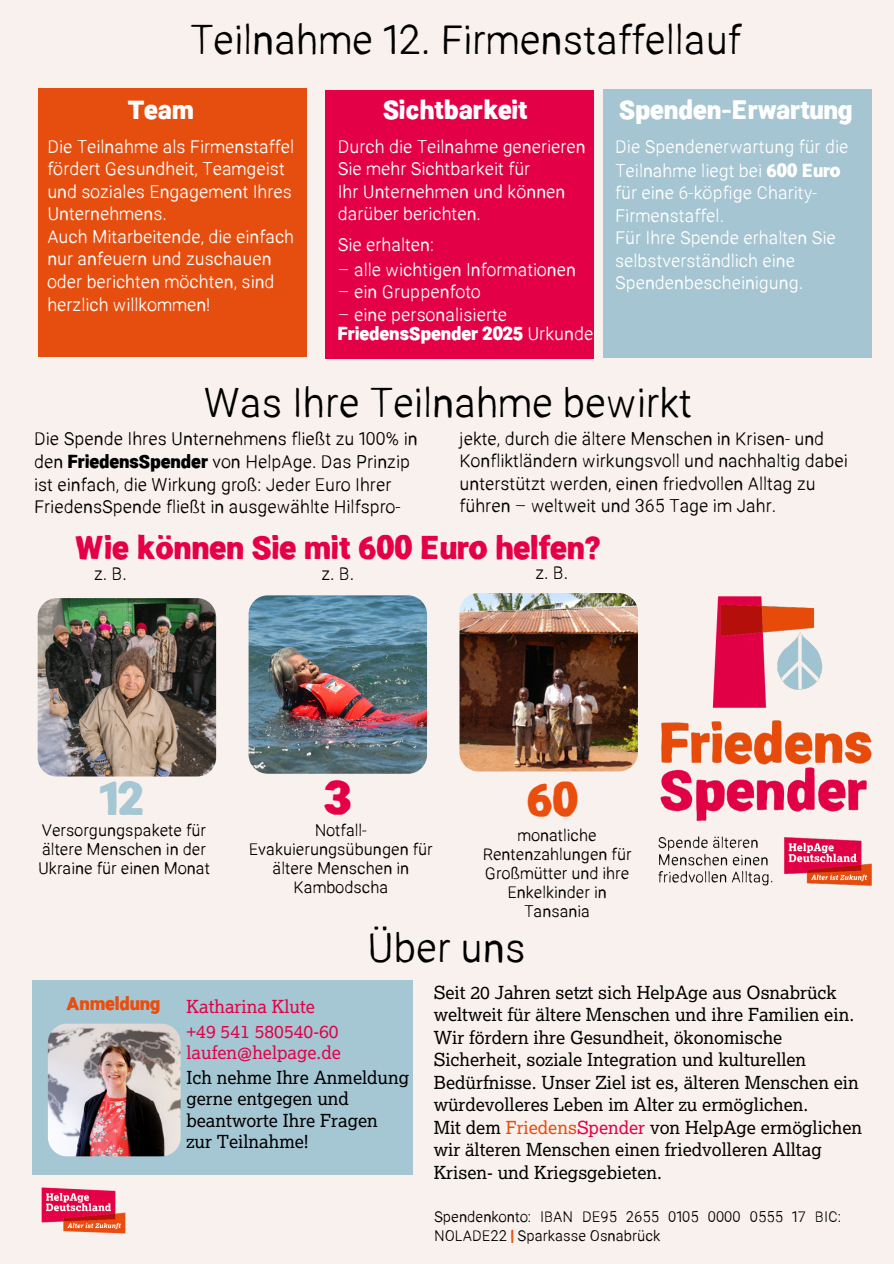
<style>
.page{position:relative;width:894px;height:1264px;background:#fff}
.page>*{position:absolute;margin:0;border:0;box-sizing:border-box;transform-origin:0 0}
.t1{font:700 45px "Ramona";color:#e94e0e}
.t2{font:700 45px "Ramona";color:#a5c6d3}
.t3{font:700 45px "Ramona";color:#e50046}
.t4{font:300 40.5px "Ramona";color:#000}
.t5{font:700 31.5px "Ramona";color:#e50046}
.t6{font:700 25.5px "Ramona";color:#fff}
.t7{font:300 18px/22.5px "Ramona";color:#fff}
.t8{font:18px/22.5px "Lexia";color:#000}
.t9{font:300 18px/22.8px "Ramona";color:#000}
.t10{font:18px/24.8px "Lexia";color:#e50046}
.t11{font:700 18px "Ramona";letter-spacing:.005em;color:#fff}
.t12{font:700 18px "Ramona";color:#e94e0e}
.t13{font:300 16.5px/19.2px "Ramona";color:#000;text-align:center}
.t14{font:300 15px/19.2px "Ramona";color:#000}
.s1{font-weight:300}
.s2{font-weight:700}
.s3{color:#e50046}
.s4{color:#e64e0f}
.s5{color:#e40046}
.s6{font-weight:700;color:#e94e0e}
</style>
<div class="page">
<div style="left:0;top:0;width:893px;height:1263px;background:#f9f1ed"></div>
<div style="left:32px;top:979px;width:380px;height:195px;background:#a5c6d3"></div>
<img style="left:41px;top:1187px;width:85px;height:47px">
<img style="left:658px;top:596px;width:214px;height:290px">
<div style="left:38px;top:89px;width:268px;height:267px;background:#e64e0f"></div>
<div style="left:325px;top:90px;width:268px;height:268px;background:#e40046"></div>
<div style="left:603px;top:89px;width:268px;height:268px;background:#a5c5d2"></div>
<img style="left:38px;top:598px;width:178px;height:178px;border-radius:19px">
<img style="left:248px;top:595px;width:179px;height:178px;border-radius:19px">
<img style="left:459px;top:593px;width:178px;height:178px;border-radius:19px">
<img style="left:48px;top:1023px;width:132px;height:133px;border-radius:19px">
<h5 class="t4" style="left:190px;top:24px;width:553px">Teilnahme 12. Firmenstaffellauf</h5>
<h2 class="t6" style="left:127px;top:92px;width:68px">Team</h2>
<h5 class="t6" style="left:383px;top:93px;width:146px">Sichtbarkeit</h5>
<h5 class="t6" style="left:619px;top:93px;width:235px">Spenden-Erwartung</h5>
<h5 class="t7" style="left:47px;top:137px;width:248px">Die Teilnahme als Firmenstaffel fördert Gesundheit, Teamgeist und soziales Engagement Ihres<br>Unternehmens.<br>Auch Mitarbeitende, die einfach nur anfeuern und zuschauen oder berichten möchten, sind herzlich willkommen!</h5>
<p class="t7" style="left:338px;top:137px;width:249px">Durch die Teilnahme generieren<br>Sie mehr Sichtbarkeit für<br>Ihr Unternehmen und können darüber berichten.</p>
<p class="t7" style="left:338px;top:235px;width:97px">Sie erhalten:</p>
<p class="t7" style="left:338px;top:260px;width:240px">– alle wichtigen Informationen</p>
<p class="t7" style="left:338px;top:282px;width:144px">– ein Gruppenfoto</p>
<p class="t7" style="left:338px;top:305px;width:171px">– eine personalisierte</p>
<p class="t11" style="left:338px;top:321px;width:257px">FriedensSpender 2025 <span class="s1">Urkunde</span></p>
<h5 class="t7" style="left:615px;top:137px;width:235px">Die Spendenerwartung für die<br>Teilnahme liegt bei <span class="s2">600 Euro </span>für eine 6-köpfige Charity-<br>Firmenstaffel.<br>Für Ihre Spende erhalten Sie selbstverständlich eine<br>Spendenbescheinigung.</h5>
<h5 class="t4" style="left:204px;top:386px;width:490px">Was Ihre Teilnahme bewirkt</h5>
<p class="t9" style="left:34px;top:429px;width:385px">Die Spende Ihres Unternehmens fließt zu 100% in den <span class="s2">FriedensSpender</span> von HelpAge. Das Prinzip ist einfach, die Wirkung groß: Jeder Euro Ihrer FriedensSpende fließt in ausgewählte Hilfspro-</p>
<p class="t9" style="left:459px;top:429px;width:389px">jekte, durch die ältere Menschen in Krisen- und Konfliktländern wirkungsvoll und nachhaltig dabei unterstützt werden, einen friedvollen Alltag zu führen – weltweit und 365 Tage im Jahr.</p>
<h5 class="t5" style="left:74px;top:526px;width:527px">Wie können Sie mit 600 Euro helfen?</h5>
<p class="t9" style="left:94px;top:564px;width:34px">z. B.</p>
<h5 class="t9" style="left:535px;top:563px;width:34px">z. B.</h5>
<h5 class="t9" style="left:321px;top:564px;width:34px">z. B.</h5>
<p class="t2" style="left:99px;top:768px;width:46px">12</p>
<p class="t13" style="left:38px;top:822px;width:173px;text-align:left">Versorgungspakete für ältere Menschen in der<br>Ukraine für einen Monat</p>
<h3 class="t3" style="left:325px;top:766px;width:26px">3</h3>
<h5 class="t1" style="left:527px;top:768px;width:52px">60</h5>
<h3 class="t13" style="left:249px;top:822px;width:185px">Notfall-<br>Evakuierungsübungen für ältere Menschen in<br>Kambodscha</h3>
<h5 class="t13" style="left:482px;top:827px;width:150px">monatliche<br>Rentenzahlungen für<br>Großmütter und ihre<br>Enkelkinder in<br>Tansania</h5>
<h1 class="t4" style="left:367px;top:931px;width:160px">Über uns</h1>
<p class="t12" style="left:66px;top:991px;width:95px">Anmeldung</p>
<p class="t10" style="left:186px;top:994px;width:154px">Katharina Klute +49 541 580540-60</p>
<p class="t8" style="left:186px;top:1040px;width:224px;line-height:24.8px"><span class="s3">laufen@helpage.de<br></span>Ich nehme Ihre Anmeldung</p>
<p class="t8" style="left:186px;top:1088px;width:193px;line-height:21.3px">gerne entgegen und beantworte Ihre Fragen zur Teilnahme!</p>
<h1 class="t8" style="left:433px;top:981px;width:430px">Seit 20 Jahren setzt sich HelpAge aus Osnabrück weltweit für ältere Menschen und ihre Familien ein.<br>Wir fördern ihre Gesundheit, ökonomische Sicherheit, soziale Integration und kulturellen Bedürfnisse. Unser Ziel ist es, älteren Menschen ein würdevolleres Leben im Alter zu ermöglichen.<br>Mit dem <span class="s4">Friedens</span><span class="s5">Spender</span> von HelpAge ermöglichen wir älteren Menschen einen friedvolleren Alltag Krisen- und Kriegsgebieten.</h1>
<h4 class="t14" style="left:434px;top:1208px;width:408px">Spendenkonto: IBAN DE95 2655 0105 0000 0555 17 BIC:<br>NOLADE22 <span class="s6">|</span> Sparkasse Osnabrück</h4>
</div>
